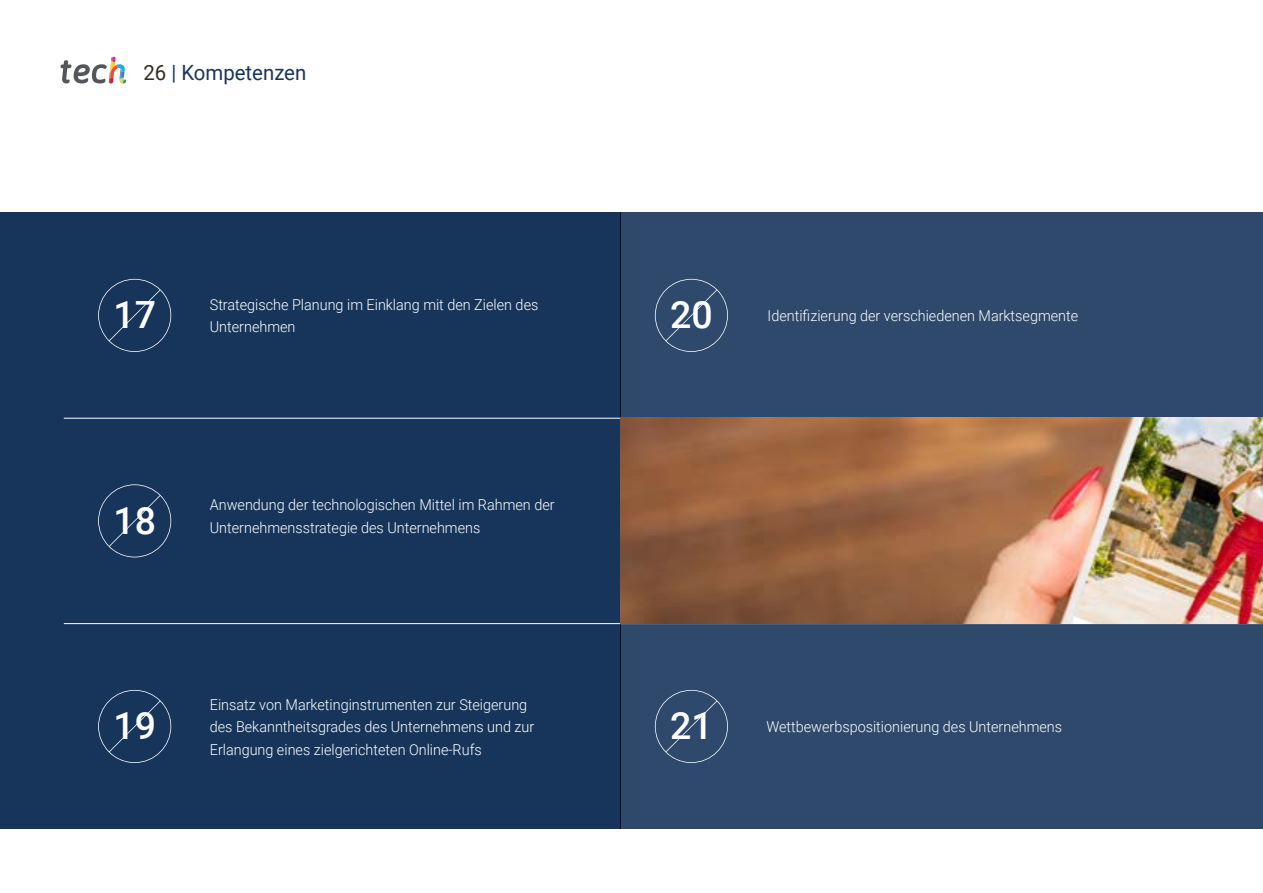
<style>
.page{position:relative;width:1263px;height:893px;background:#fff}
.page>*{position:absolute;margin:0;border:0;box-sizing:border-box;transform-origin:0 0}
.t1{font:500 37.5px "Roboto";color:#fff}
.t2{font:21px "Roboto";color:#1a355c}
.t3{font:300 15px/22.5px "Roboto";color:#fff;scale:.96 1}
.s1{color:#312e20}
</style>
<div class="page">
<svg style="left:61px;top:57px;width:65px;height:27px"></svg>
<div style="left:0;top:213px;width:621px;height:616px;background:#17355b"></div>
<div style="left:621px;top:213px;width:642px;height:616px;background:#2e496b"></div>
<svg style="left:98px;top:279px;width:73px;height:73px"></svg>
<svg style="left:98px;top:690px;width:73px;height:73px"></svg>
<svg style="left:98px;top:484px;width:73px;height:73px"></svg>
<svg style="left:655px;top:279px;width:73px;height:73px"></svg>
<svg style="left:655px;top:690px;width:73px;height:73px"></svg>
<hr style="left:64px;top:418px;width:1199px;height:1px;background:#fff">
<hr style="left:64px;top:623px;width:1199px;height:1px;background:#fff">
<img style="left:621px;top:418px;width:642px;height:205px">
<h2 class="t2" style="left:144px;top:57px;width:164px"><span class="s1">26</span> | Kompetenzen</h2>
<h1 class="t1" style="left:113px;top:288px;width:44px">17</h1>
<p class="t3" style="left:210px;top:293px;width:344px">Strategische Planung im Einklang mit den Zielen des</p>
<p class="t3" style="left:210px;top:315px;width:91px">Unternehmen</p>
<h1 class="t1" style="left:113px;top:494px;width:44px">18</h1>
<p class="t3" style="left:210px;top:493px;width:361px">Anwendung der technologischen Mittel im Rahmen der</p>
<p class="t3" style="left:210px;top:516px;width:283px">Unternehmensstrategie des Unternehmens</p>
<h1 class="t1" style="left:113px;top:699px;width:44px">19</h1>
<p class="t3" style="left:210px;top:692px;width:339px">Einsatz von Marketinginstrumenten zur Steigerung des Bekanntheitsgrades des Unternehmens und zur<br>Erlangung eines zielgerichteten Online-Rufs</p>
<h1 class="t1" style="left:670px;top:288px;width:44px">20</h1>
<p class="t3" style="left:767px;top:304px;width:325px">Identifizierung der verschiedenen Marktsegmente</p>
<h1 class="t1" style="left:670px;top:699px;width:44px">21</h1>
<p class="t3" style="left:766px;top:715px;width:309px">Wettbewerbspositionierung des Unternehmens</p>
</div>
